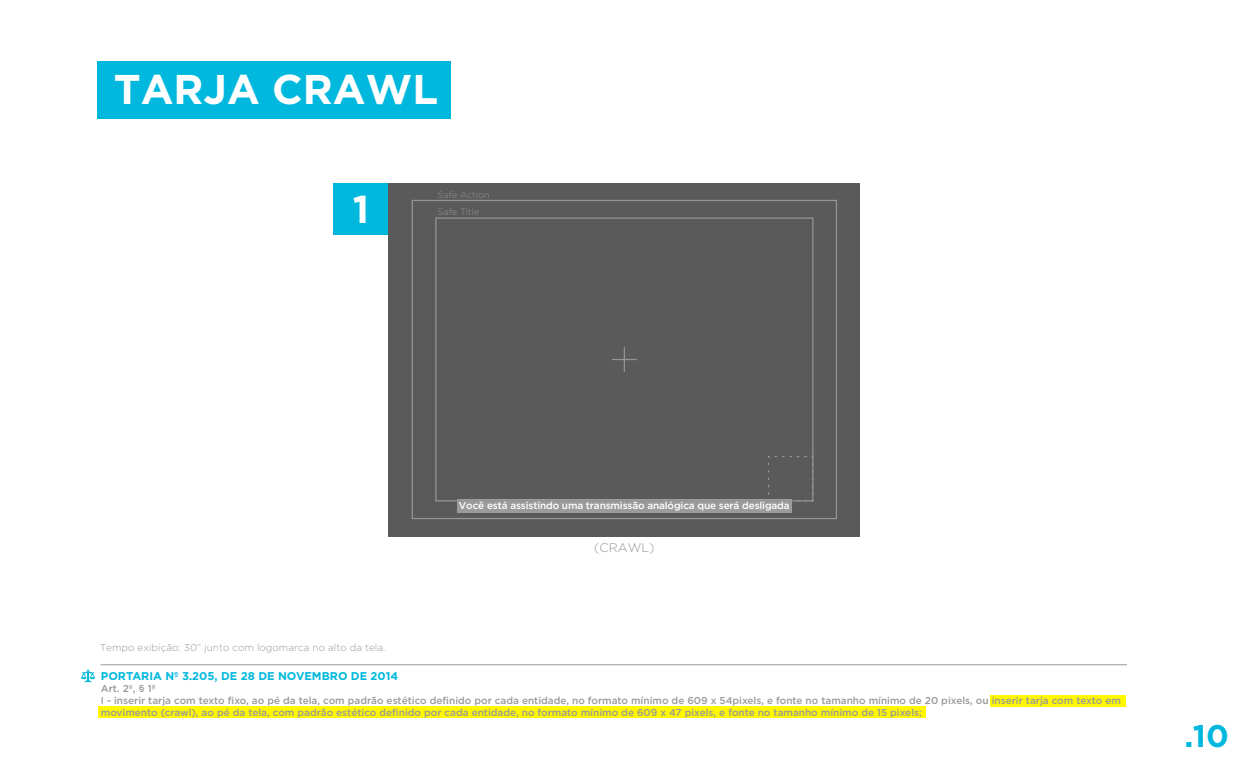
<style>
.page{position:relative;width:1260px;height:765px;background:#fff}
.page>*{position:absolute;margin:0;border:0;box-sizing:border-box;transform-origin:0 0}
.t1{font:700 41.5px "Gotham";color:#fff}
.t2{font:700 38.75px "Gotham";color:#fff}
.t3{font:700 31.25px "Gotham";color:#00b8de}
.t4{font:300 12.5px "Gotham";color:#939598}
.t5{font:700 11.25px "Gotham";color:#00b8de}
.t6{font:500 10px/12px "Gotham";color:#999}
.t7{font:500 10px "Gotham";letter-spacing:-.015em;color:#fff}
.t8{font:300 10px "Gotham";color:#999}
.t9{font:300 9.12px "Gotham";color:#939598}
</style>
<div class="page">
<div style="left:990px;top:695px;width:135px;height:12px;background:#fff800"></div>
<div style="left:98px;top:706px;width:828px;height:12px;background:#fff800"></div>
<div style="left:97px;top:61px;width:354px;height:58px;background:#00b8de"></div>
<div style="left:334px;top:183px;width:55px;height:51px;background:#00b8de"></div>
<div style="left:389px;top:183px;width:471px;height:353px;background:#5a5a5a"></div>
<div style="left:457px;top:500px;width:335px;height:13px;background:#9b9b9b"></div>
<svg style="left:612px;top:347px;width:25px;height:25px"></svg>
<div style="left:435px;top:218px;width:378px;height:284px;border:1px solid #939598"></div>
<div style="left:412px;top:200px;width:425px;height:319px;border:1px solid #939598"></div>
<hr style="left:101px;top:664px;width:1026px;height:1px;background:#999">
<svg style="left:81px;top:670px;width:14px;height:12px"></svg>
<svg style="left:767px;top:455px;width:47px;height:47px"></svg>
<h1 class="t1" style="left:114px;top:66px;width:326px">TARJA CRAWL</h1>
<h2 class="t2" style="left:353px;top:187px;width:18px">1</h2>
<p class="t9" style="left:438px;top:190px;width:54px">Safe Action</p>
<p class="t9" style="left:438px;top:207px;width:43px">Safe Title</p>
<p class="t7" style="left:459px;top:500px;width:332px">Você está assistindo uma transmissão analógica que será desligada</p>
<p class="t8" style="left:100px;top:642px;width:287px">Tempo exibição: 30” junto com logomarca no alto da tela.</p>
<p class="t4" style="left:594px;top:541px;width:62px">(CRAWL)</p>
<p class="t5" style="left:101px;top:669px;width:299px">PORTARIA Nº 3.205, DE 28 DE NOVEMBRO DE 2014</p>
<p class="t6" style="left:101px;top:682px;width:1022px">Art. 2º, § 1º<br>I - inserir tarja com texto fixo, ao pé da tela, com padrão estético definido por cada entidade, no formato mínimo de 609 x 54pixels, e fonte no tamanho mínimo de 20 pixels, ou inserir tarja com texto em movimento (crawl), ao pé da tela, com padrão estético definido por cada entidade, no formato mínimo de 609 x 47 pixels, e fonte no tamanho mínimo de 15 pixels;</p>
<h3 class="t3" style="left:1185px;top:718px;width:46px">.10</h3>
</div>
